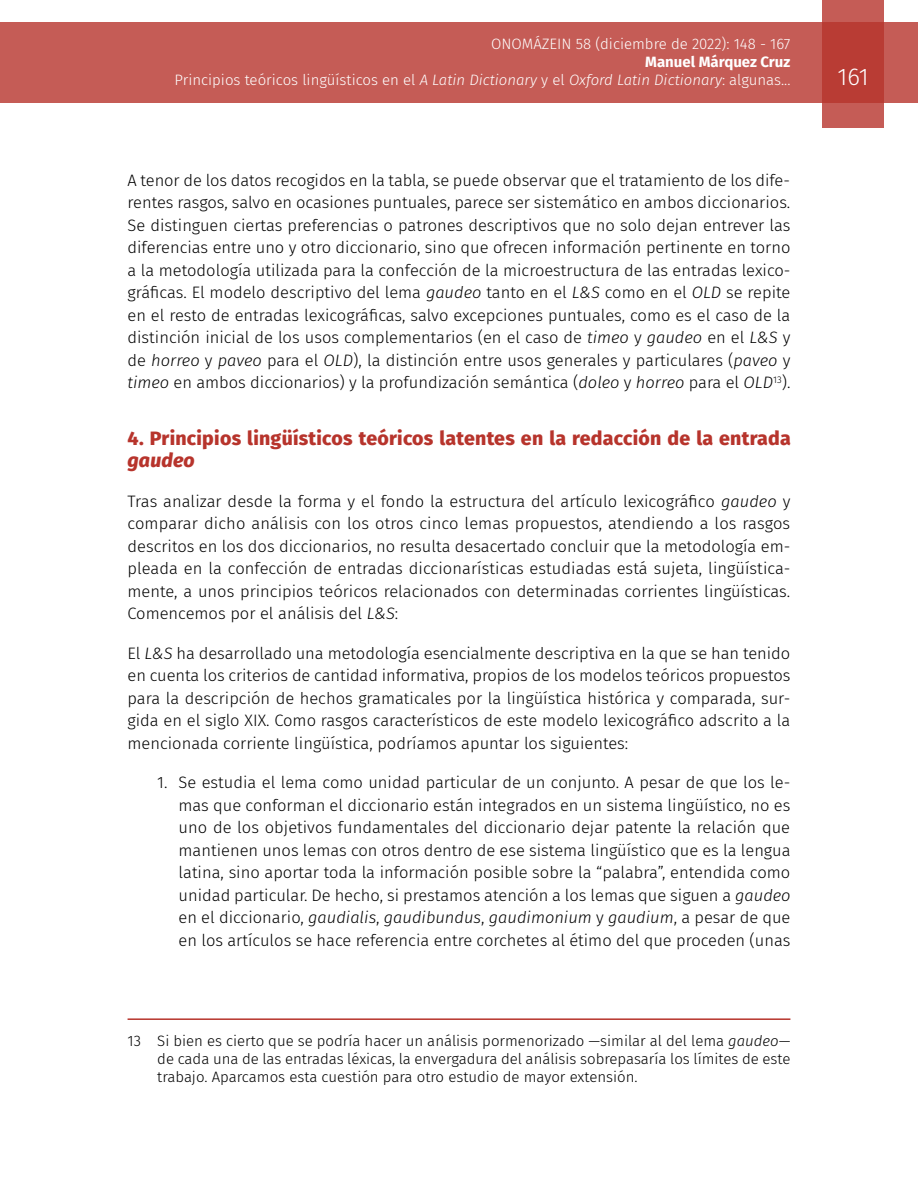
<style>
.page{position:relative;width:918px;height:1188px;background:#fff}
.page>*{position:absolute;margin:0;border:0;box-sizing:border-box;transform-origin:0 0}
.t1{font:300 24px "Fira Sans";color:#fff}
.t2{font:800 19.5px "Fira Sans";letter-spacing:.015em;color:#b7342c}
.t3{font:italic 800 19.5px "Fira Sans";letter-spacing:.01em;color:#b7342c}
.t4{font:300 16.5px/22.5px "Fira Sans";color:#000;text-align:justify}
.t5{font:300 15px/18px "Fira Sans";color:#000;text-align:justify}
.t6{font:300 15px/18px "Fira Sans";color:#fff;text-align:right}
.s1{font-weight:700}
.s2{font-style:italic}
</style>
<div class="page">
<div style="left:0;top:23px;width:918px;height:80px;background:#c55c56"></div>
<svg style="left:822px;top:0;width:62px;height:128px;background:#bd4740"></svg>
<hr style="left:128px;top:1018px;width:662px;height:2px;background:#b7342c">
<p class="t6" style="left:491px;top:35px;width:301px">ONOMÁZEIN 58 (diciembre de 2022): 148 - 167</p>
<p class="t6" style="left:175px;top:53px;width:617px"><span class="s1">Manuel Márquez Cruz<br></span>Principios teóricos lingüísticos en el <span class="s2">A Latin Dictionary</span> y el <span class="s2">Oxford Latin Dictionary</span>: algunas...</p>
<p class="t4" style="left:128px;top:168px;width:664px">A tenor de los datos recogidos en la tabla, se puede observar que el tratamiento de los dife&shy;rentes rasgos, salvo en ocasiones puntuales, parece ser sistemático en ambos diccionarios.<br>Se distinguen ciertas preferencias o patrones descriptivos que no solo dejan entrever las diferencias entre uno y otro diccionario, sino que ofrecen información pertinente en torno a la metodología utilizada para la confección de la microestructura de las entradas lexico&shy;gráficas. El modelo descriptivo del lema <span class="s2">gaudeo</span> tanto en el <span class="s2">L&amp;S</span> como en el <span class="s2">OLD</span> se repite en el resto de entradas lexicográficas, salvo excepciones puntuales, como es el caso de la distinción inicial de los usos complementarios (en el caso de <span class="s2">timeo</span> y <span class="s2">gaudeo</span> en el <span class="s2">L&amp;S</span> y de <span class="s2">horreo</span> y <span class="s2">paveo</span> para el <span class="s2">OLD</span>), la distinción entre usos generales y particulares (<span class="s2">paveo</span> y <span class="s2">timeo</span> en ambos diccionarios) y la profundización semántica (<span class="s2">doleo</span> y <span class="s2">horreo</span> para el <span class="s2">OLD</span><sup>13</sup>).</p>
<p class="t2" style="left:128px;top:421px;width:665px">4. Principios lingüísticos teóricos latentes en la redacción de la entrada</p>
<p class="t3" style="left:128px;top:443px;width:69px">gaudeo</p>
<p class="t4" style="left:128px;top:489px;width:664px">Tras analizar desde la forma y el fondo la estructura del artículo lexicográfico <span class="s2">gaudeo</span> y comparar dicho análisis con los otros cinco lemas propuestos, atendiendo a los rasgos descritos en los dos diccionarios, no resulta desacertado concluir que la metodología em&shy;pleada en la confección de entradas diccionarísticas estudiadas está sujeta, lingüística&shy;mente, a unos principios teóricos relacionados con determinadas corrientes lingüísticas.<br>Comencemos por el análisis del <span class="s2">L&amp;S</span>:</p>
<p class="t4" style="left:128px;top:641px;width:665px">El <span class="s2">L&amp;S</span> ha desarrollado una metodología esencialmente descriptiva en la que se han tenido en cuenta los criterios de cantidad informativa, propios de los modelos teóricos propuestos para la descripción de hechos gramaticales por la lingüística histórica y comparada, sur&shy;gida en el siglo XIX. Como rasgos característicos de este modelo lexicográfico adscrito a la mencionada corriente lingüística, podríamos apuntar los siguientes:</p>
<p class="t4" style="left:179px;top:771px;width:614px;text-indent:-21px">1. Se estudia el lema como unidad particular de un conjunto. A pesar de que los le&shy;mas que conforman el diccionario están integrados en un sistema lingüístico, no es uno de los objetivos fundamentales del diccionario dejar patente la relación que mantienen unos lemas con otros dentro de ese sistema lingüístico que es la lengua latina, sino aportar toda la información posible sobre la “palabra”, entendida como unidad particular. De hecho, si prestamos atención a los lemas que siguen a <span class="s2">gaudeo </span>en el diccionario, <span class="s2">gaudialis</span>, <span class="s2">gaudibundus</span>, <span class="s2">gaudimonium</span> y <span class="s2">gaudium</span>, a pesar de que en los artículos se hace referencia entre corchetes al étimo del que proceden (unas</p>
<p class="t5" style="left:157px;top:1031px;width:635px;text-indent:-30px">13 Si bien es cierto que se podría hacer un análisis pormenorizado —similar al del lema <span class="s2">gaudeo</span>— de cada una de las entradas léxicas, la envergadura del análisis sobrepasaría los límites de este trabajo. Aparcamos esta cuestión para otro estudio de mayor extensión.</p>
<h1 class="t1" style="left:837px;top:60px;width:33px">161</h1>
</div>
